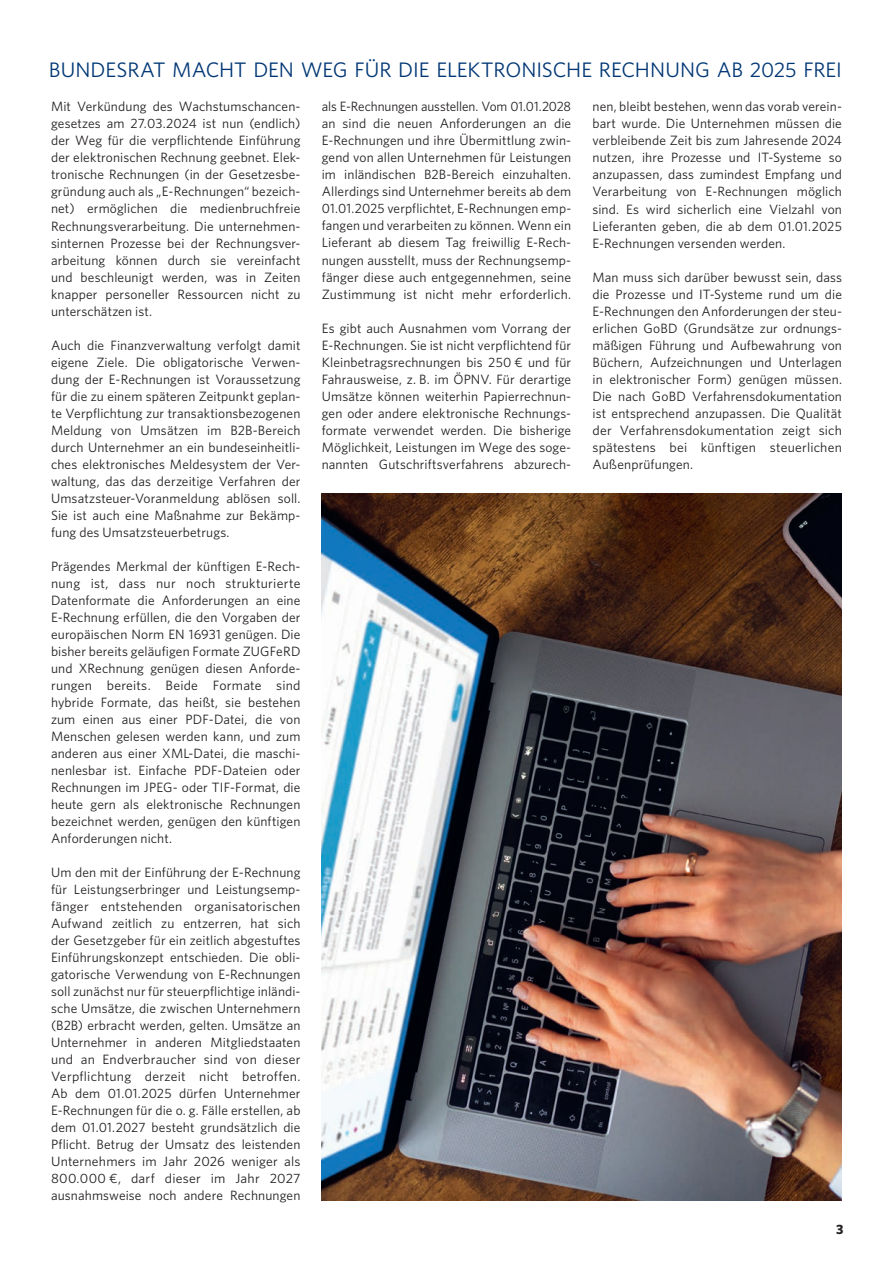
<style>
.page{position:relative;width:893px;height:1263px;background:#fff}
.page>*{position:absolute;margin:0;border:0;box-sizing:border-box;transform-origin:0 0}
.t1{font:21px "Whitney";letter-spacing:-.005em;color:#013775}
.t2{font:13.5px/17px "Whitney";letter-spacing:.01em;color:#231f20;text-align:justify}
.t3{font:700 13.5px "Whitney";color:#231f20}
</style>
<div class="page">
<img style="left:322px;top:493px;width:520px;height:707px">
<h1 class="t1" style="left:49px;top:56px;width:794px">BUNDESRAT MACHT DEN WEG FÜR DIE ELEKTRONISCHE RECHNUNG AB 2025 FREI</h1>
<p class="t2" style="left:51px;top:98px;width:251px">Mit Verkündung des Wachstumschancen&shy;gesetzes am 27.03.2024 ist nun (endlich) der Weg für die verpflichtende Einführung der elektronischen Rechnung geebnet. Elek&shy;tronische Rechnungen (in der Gesetzesbe&shy;gründung auch als „E-Rechnungen“ bezeich&shy;net) ermöglichen die medienbruchfreie Rechnungsverarbeitung. Die unternehmen&shy;sinternen Prozesse bei der Rechnungsver&shy;arbeitung können durch sie vereinfacht und beschleunigt werden, was in Zeiten knapper personeller Ressourcen nicht zu unterschätzen ist.</p>
<p class="t2" style="left:51px;top:336px;width:251px">Auch die Finanzverwaltung verfolgt damit eigene Ziele. Die obligatorische Verwen&shy;dung der E-Rechnungen ist Voraussetzung für die zu einem späteren Zeitpunkt geplan&shy;te Verpflichtung zur transaktionsbezogenen Meldung von Umsätzen im B2B-Bereich durch Unternehmer an ein bundeseinheitli&shy;ches elektronisches Meldesystem der Ver&shy;waltung, das das derzeitige Verfahren der Umsatzsteuer-Voranmeldung ablösen soll.<br>Sie ist auch eine Maßnahme zur Bekämp&shy;fung des Umsatzsteuerbetrugs.</p>
<p class="t2" style="left:51px;top:557px;width:251px">Prägendes Merkmal der künftigen E-Rech&shy;nung ist, dass nur noch strukturierte Datenformate die Anforderungen an eine E-Rechnung erfüllen, die den Vorgaben der europäischen Norm EN 16931 genügen. Die bisher bereits geläufigen Formate ZUGFeRD und XRechnung genügen diesen Anforde&shy;rungen bereits. Beide Formate sind hybride Formate, das heißt, sie bestehen zum einen aus einer PDF-Datei, die von Menschen gelesen werden kann, und zum anderen aus einer XML-Datei, die maschi&shy;nenlesbar ist. Einfache PDF-Dateien oder Rechnungen im JPEG- oder TIF-Format, die heute gern als elektronische Rechnungen bezeichnet werden, genügen den künftigen Anforderungen nicht.</p>
<p class="t2" style="left:51px;top:863px;width:251px">Um den mit der Einführung der E-Rechnung für Leistungserbringer und Leistungsemp&shy;fänger entstehenden organisatorischen Aufwand zeitlich zu entzerren, hat sich der Gesetzgeber für ein zeitlich abgestuftes Einführungskonzept entschieden. Die obli&shy;gatorische Verwendung von E-Rechnungen soll zunächst nur für steuerpflichtige inländi&shy;sche Umsätze, die zwischen Unternehmern (B2B) erbracht werden, gelten. Umsätze an Unternehmer in anderen Mitgliedstaaten und an Endverbraucher sind von dieser Verpflichtung derzeit nicht betroffen.<br>Ab dem 01.01.2025 dürfen Unternehmer E-Rechnungen für die o. g. Fälle erstellen, ab dem 01.01.2027 besteht grundsätzlich die Pflicht. Betrug der Umsatz des leistenden Unternehmers im Jahr 2026 weniger als 800.000 €, darf dieser im Jahr 2027 ausnahmsweise noch andere Rechnungen</p>
<p class="t2" style="left:322px;top:98px;width:251px">als E-Rechnungen ausstellen. Vom 01.01.2028 an sind die neuen Anforderungen an die E-Rechnungen und ihre Übermittlung zwin&shy;gend von allen Unternehmen für Leistungen im inländischen B2B-Bereich einzuhalten.<br>Allerdings sind Unternehmer bereits ab dem 01.01.2025 verpflichtet, E-Rechnungen emp&shy;fangen und verarbeiten zu können. Wenn ein Lieferant ab diesem Tag freiwillig E-Rech&shy;nungen ausstellt, muss der Rechnungsemp&shy;fänger diese auch entgegennehmen, seine Zustimmung ist nicht mehr erforderlich.</p>
<p class="t2" style="left:322px;top:319px;width:251px">Es gibt auch Ausnahmen vom Vorrang der E-Rechnungen. Sie ist nicht verpflichtend für Kleinbetragsrechnungen bis 250 € und für Fahrausweise, z. B. im ÖPNV. Für derartige Umsätze können weiterhin Papierrechnun&shy;gen oder andere elektronische Rechnungs&shy;formate verwendet werden. Die bisherige Möglichkeit, Leistungen im Wege des soge&shy;nannten Gutschriftsverfahrens abzurech-</p>
<p class="t2" style="left:592px;top:98px;width:251px">nen, bleibt bestehen, wenn das vorab verein&shy;bart wurde. Die Unternehmen müssen die verbleibende Zeit bis zum Jahresende 2024 nutzen, ihre Prozesse und IT-Systeme so anzupassen, dass zumindest Empfang und Verarbeitung von E-Rechnungen möglich sind. Es wird sicherlich eine Vielzahl von Lieferanten geben, die ab dem 01.01.2025<br>E-Rechnungen versenden werden.</p>
<p class="t2" style="left:592px;top:268px;width:251px">Man muss sich darüber bewusst sein, dass die Prozesse und IT-Systeme rund um die E-Rechnungen den Anforderungen der steu&shy;erlichen GoBD (Grundsätze zur ordnungs&shy;mäßigen Führung und Aufbewahrung von Büchern, Aufzeichnungen und Unterlagen in elektronischer Form) genügen müssen.<br>Die nach GoBD Verfahrensdokumentation ist entsprechend anzupassen. Die Qualität der Verfahrensdokumentation zeigt sich spätestens bei künftigen steuerlichen Außenprüfungen.</p>
<p class="t3" style="left:836px;top:1220px;width:9px">3</p>
</div>
